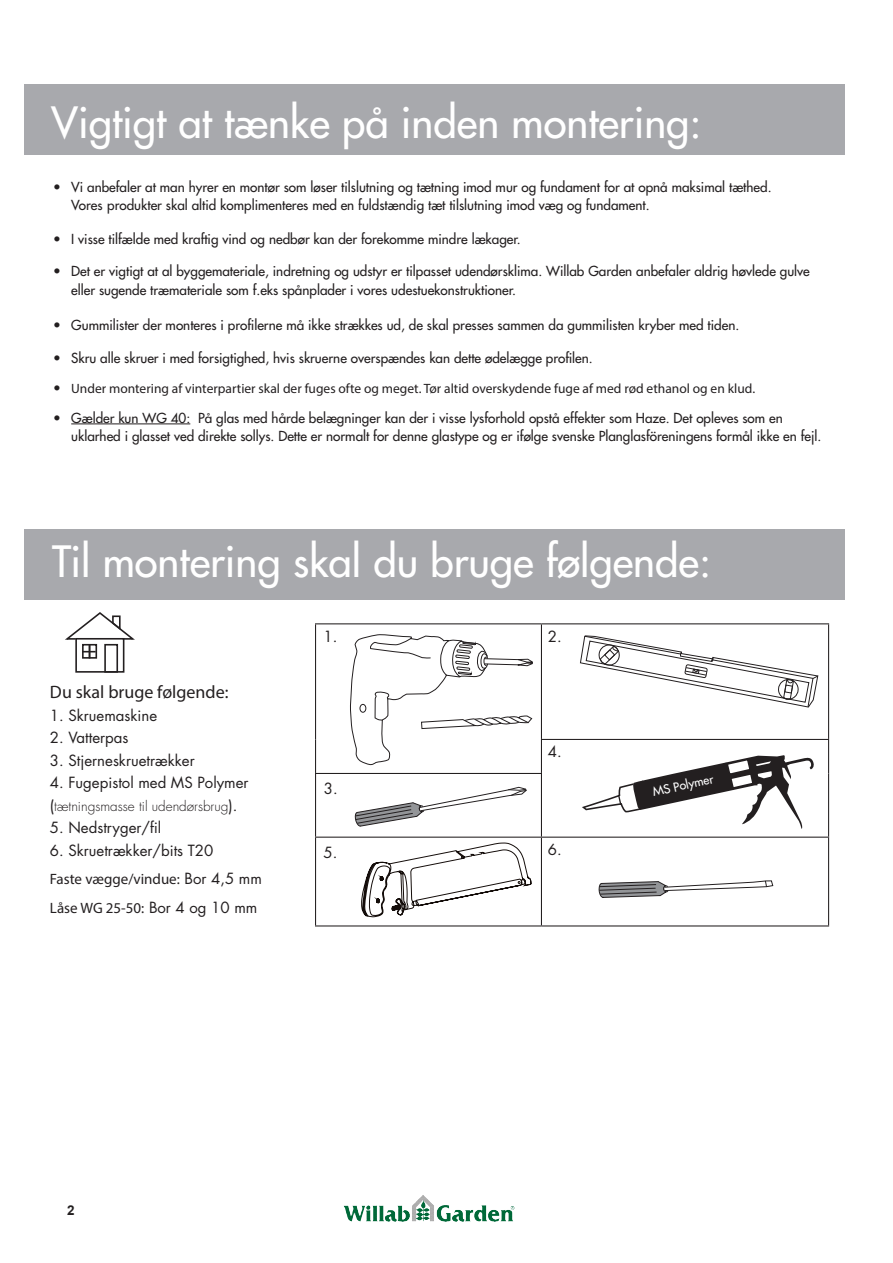
<style>
.page{position:relative;width:893px;height:1263px;background:#fff}
.page>*{position:absolute;margin:0;border:0;box-sizing:border-box;transform-origin:0 0}
.t1{font:500 42px "Futura Std";color:#fff}
.t2{font:18px "Myriad Pro";color:#231f20}
.t3{font:15px "Futura Std";color:#231f20}
.t4{font:15px "Myriad Pro";color:#231f20}
.t5{font:500 13.5px/18px "Futura Std";color:#231f20}
.t6{font:13.5px "Myriad Pro";color:#231f20}
.t7{font:300 13.5px "Futura Std";color:#231f20}
.t8{font:700 13.5px "Arial";color:#231f20}
.t9{font:500 12.15px "Futura Std";color:#fff;scale:1.06 1}
.s1{font-family:"Futura Std";font-weight:500}
.s2{font-weight:400;font-size:15px}
.s3{font-family:"Futura Std"}
</style>
<div class="page">
<img style="left:412px;top:1195px;width:32px;height:26px">
<div style="left:24px;top:84px;width:820px;height:70px;background:#a8a9ad"></div>
<div style="left:24px;top:529px;width:820px;height:71px;background:#a8a9ad"></div>
<hr style="left:71px;top:424px;width:119px;height:1px;background:#231f20">
<svg style="left:580px;top:635px;width:239px;height:73px"></svg>
<svg style="left:354px;top:786px;width:173px;height:41px"></svg>
<div style="left:75px;top:638px;width:49px;height:35px;border:2px solid #231f20"></div>
<div style="left:104px;top:644px;width:14px;height:29px;border:2px solid #231f20"></div>
<svg style="left:65px;top:612px;width:70px;height:46px"></svg>
<svg style="left:582px;top:755px;width:232px;height:74px"></svg>
<hr style="left:315px;top:623px;width:226px;height:1px;background:#231f20">
<hr style="left:315px;top:624px;width:1px;height:115px;background:#231f20">
<hr style="left:541px;top:623px;width:288px;height:1px;background:#231f20">
<hr style="left:541px;top:624px;width:1px;height:115px;background:#231f20">
<hr style="left:828px;top:624px;width:1px;height:115px;background:#231f20">
<hr style="left:315px;top:739px;width:1px;height:34px;background:#231f20">
<hr style="left:541px;top:739px;width:288px;height:1px;background:#231f20">
<hr style="left:541px;top:740px;width:1px;height:33px;background:#231f20">
<hr style="left:828px;top:740px;width:1px;height:33px;background:#231f20">
<hr style="left:315px;top:773px;width:227px;height:1px;background:#231f20">
<hr style="left:315px;top:774px;width:1px;height:63px;background:#231f20">
<hr style="left:541px;top:774px;width:1px;height:63px;background:#231f20">
<hr style="left:828px;top:773px;width:1px;height:64px;background:#231f20">
<hr style="left:315px;top:837px;width:226px;height:1px;background:#231f20">
<hr style="left:315px;top:838px;width:1px;height:87px;background:#231f20">
<hr style="left:541px;top:837px;width:288px;height:1px;background:#231f20">
<hr style="left:541px;top:838px;width:1px;height:87px;background:#231f20">
<hr style="left:828px;top:838px;width:1px;height:87px;background:#231f20">
<hr style="left:315px;top:925px;width:226px;height:1px;background:#231f20">
<hr style="left:541px;top:925px;width:288px;height:1px;background:#231f20">
<svg style="left:598px;top:880px;width:175px;height:18px"></svg>
<svg style="left:361px;top:842px;width:170px;height:84px"></svg>
<svg style="left:350px;top:634px;width:182px;height:131px"></svg>
<p class="t1" style="left:51px;top:96px;width:652px">Vigtigt at tænke på inden montering:</p>
<p class="t5" style="left:71px;top:178px;width:702px;text-indent:-18px">• Vi anbefaler at man hyrer en montør som løser tilslutning og tætning imod mur og fundament for at opnå maksimal tæthed.<br>Vores produkter skal altid komplimenteres med en fuldstændig tæt tilslutning imod væg og fundament.</p>
<p class="t5" style="left:53px;top:230px;width:469px">• I visse tilfælde med kraftig vind og nedbør kan der forekomme mindre lækager.</p>
<p class="t5" style="left:71px;top:261px;width:740px;line-height:19.5px;text-indent:-18px">• Det er vigtigt at al byggemateriale, indretning og udstyr er tilpasset udendørsklima. Willab Garden anbefaler aldrig høvlede gulve eller sugende træmateriale som f.eks spånplader i vores udestuekonstruktioner.</p>
<p class="t5" style="left:53px;top:316px;width:688px">• Gummilister der monteres i profilerne må ikke strækkes ud, de skal presses sammen da gummilisten kryber med tiden.</p>
<p class="t5" style="left:53px;top:349px;width:541px">• Skru alle skruer i med forsigtighed, hvis skruerne overspændes kan dette ødelægge profilen.</p>
<p class="t6" style="left:53px;top:380px;width:703px"><span class="s1">•</span> Under montering af vinterpartier skal der fuges ofte og meget. Tør altid overskydende fuge af med rød ethanol og en klud.</p>
<p class="t5" style="left:71px;top:409px;width:752px;text-indent:-18px">• Gælder kun WG 40: På glas med hårde belægninger kan der i visse lysforhold opstå effekter som Haze. Det opleves som en uklarhed i glasset ved direkte sollys. Dette er normalt for denne glastype og er ifølge svenske Planglasföreningens formål ikke en fejl.</p>
<p class="t1" style="left:52px;top:535px;width:661px">Til montering skal du bruge følgende:</p>
<p class="t2" style="left:50px;top:681px;width:180px">Du skal bruge følgende:</p>
<p class="t3" style="left:50px;top:705px;width:109px">1. Skruemaskine</p>
<p class="t3" style="left:50px;top:728px;width:80px">2. Vatterpas</p>
<p class="t3" style="left:50px;top:750px;width:146px">3. Stjerneskruetrækker</p>
<p class="t3" style="left:50px;top:773px;width:200px">4. Fugepistol med MS Polymer</p>
<p class="t7" style="left:50px;top:797px;width:189px"><span class="s2">(</span>tætningsmasse til udendørsbrug<span class="s2">).</span></p>
<p class="t3" style="left:50px;top:818px;width:113px">5. Nedstryger/fil</p>
<p class="t3" style="left:50px;top:840px;width:165px">6. Skruetrækker/bits T20</p>
<p class="t4" style="left:50px;top:870px;width:213px">Faste vægge/vindue: <span class="s3">Bor 4,5 mm</span></p>
<p class="t4" style="left:50px;top:898px;width:209px">Låse WG 25-50: <span class="s3">Bor 4 og 10 mm</span></p>
<p class="t3" style="left:324px;top:627px;width:15px">1.</p>
<p class="t3" style="left:548px;top:627px;width:15px">2.</p>
<p class="t3" style="left:324px;top:779px;width:15px">3.</p>
<p class="t3" style="left:548px;top:742px;width:15px">4.</p>
<p class="t3" style="left:324px;top:843px;width:15px">5.</p>
<p class="t3" style="left:548px;top:840px;width:15px">6.</p>
<p class="t9" style="left:651px;top:785px;width:60px;rotate:-13deg">MS Polymer</p>
<p class="t8" style="left:67px;top:1200px;width:9px">2</p>
</div>
